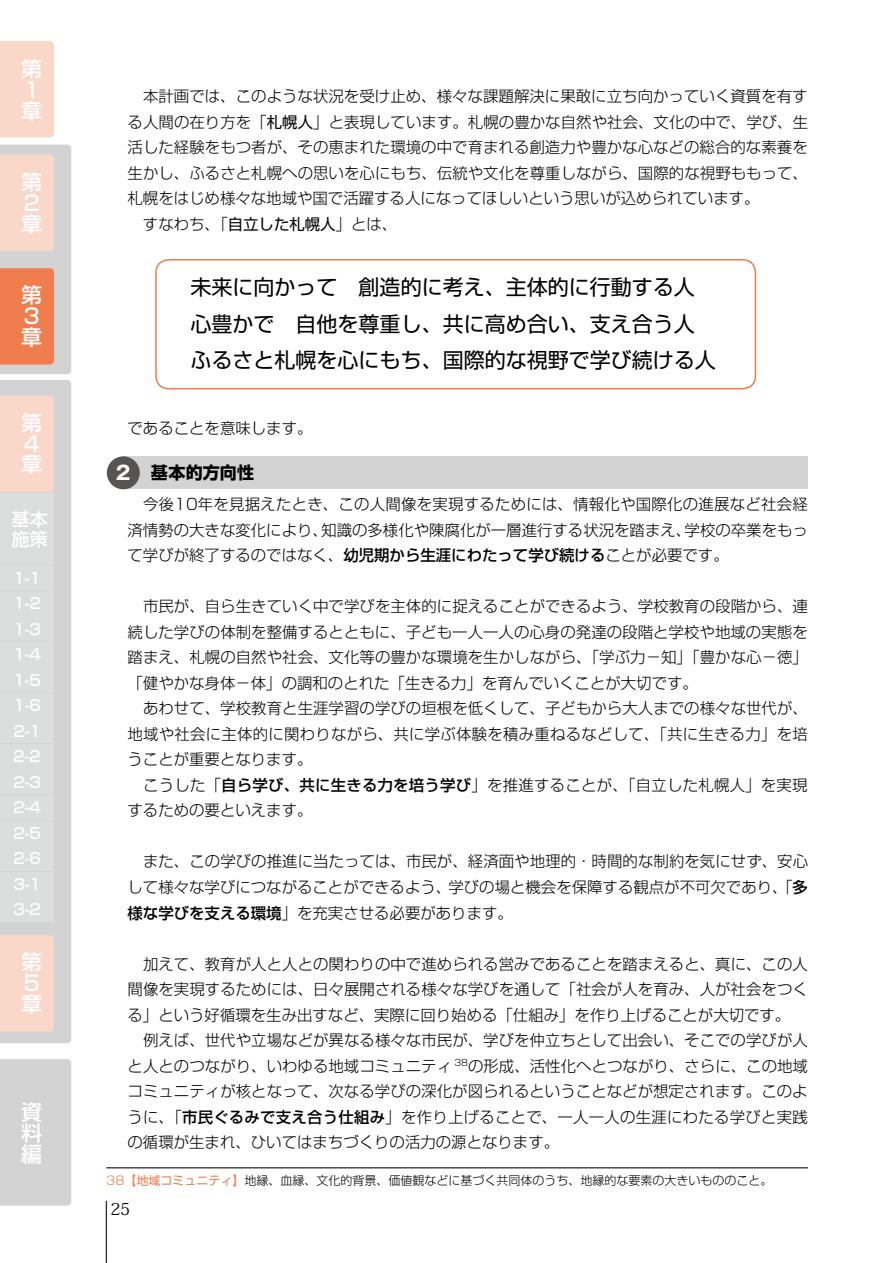
<style>
.page{position:relative;width:893px;height:1263px;background:#fff}
.page>*{position:absolute;margin:0;border:0;box-sizing:border-box;transform-origin:0 0}
.t1{font:21px/36.8px "Shin Go Pro";color:#000}
.t2{font:500 21px/20.9px "Shin Go Pro";color:#fff}
.t3{font:500 18px/19.5px "Shin Go Pro";color:#fff}
.t4{font:700 16.95px "Shin Go Pro";letter-spacing:.01em;color:#000}
.t5{font:16.5px "Koz Min Pro";color:#000}
.t6{font:300 15.45px/25.5px "Shin Go Pro";letter-spacing:.005em;color:#000}
.t7{font:500 15px/25.5px "Shin Go Pro";color:#fff;text-align:justify}
.t8{font:300 12px "Shin Go Pro";color:#000}
.s1{font-weight:400}
.s2{font-family:"Gothic MB101 Pro";font-size:19.2px;color:#fff}
.s3{font-weight:500}
.s4{color:#ef7d4d}
.s5{font-weight:400;color:#ef7d4d}
</style>
<div class="page">
<div style="left:0;top:380px;width:71px;height:663px;background:#d3d3d4"></div>
<div style="left:0;top:41px;width:54px;height:96px;background:#fad8c9"></div>
<div style="left:0;top:396px;width:54px;height:96px;background:#fad8c9"></div>
<div style="left:0;top:494px;width:54px;height:70px;background:#dcdddd"></div>
<div style="left:0;top:566px;width:54px;height:24px;background:#dcdddd"></div>
<div style="left:0;top:935px;width:54px;height:96px;background:#fad8c9"></div>
<div style="left:0;top:1059px;width:71px;height:146px;background:#d3d3d4"></div>
<div style="left:0;top:591px;width:54px;height:24px;background:#dcdddd"></div>
<div style="left:0;top:617px;width:54px;height:24px;background:#dcdddd"></div>
<div style="left:0;top:642px;width:54px;height:24px;background:#dcdddd"></div>
<div style="left:0;top:668px;width:54px;height:24px;background:#dcdddd"></div>
<div style="left:0;top:693px;width:54px;height:24px;background:#dcdddd"></div>
<div style="left:0;top:719px;width:54px;height:24px;background:#dcdddd"></div>
<div style="left:0;top:744px;width:54px;height:24px;background:#dcdddd"></div>
<div style="left:0;top:770px;width:54px;height:24px;background:#dcdddd"></div>
<div style="left:0;top:795px;width:54px;height:24px;background:#dcdddd"></div>
<div style="left:0;top:821px;width:54px;height:24px;background:#dcdddd"></div>
<div style="left:0;top:846px;width:54px;height:24px;background:#dcdddd"></div>
<div style="left:0;top:872px;width:54px;height:24px;background:#dcdddd"></div>
<div style="left:0;top:897px;width:54px;height:24px;background:#dcdddd"></div>
<svg style="left:0;top:145px;width:71px;height:229px;background:#e8b9a5"></svg>
<hr style="left:106px;top:1201px;width:1px;height:62px;background:#000">
<div style="left:155px;top:259px;width:601px;height:130px;border:2px solid #ef7d4d;border-radius:13px"></div>
<div style="left:122px;top:456px;width:685px;height:33px;background:#d3d3d4"></div>
<div style="left:107px;top:456px;width:33px;height:33px;background:#575554;border-radius:50%"></div>
<hr style="left:106px;top:1167px;width:702px;height:1px;background:#000">
<h1 class="t2" style="left:21px;top:56px;width:22px">第<br>１章</h1>
<h1 class="t2" style="left:21px;top:169px;width:22px">第<br>２章</h1>
<h1 class="t2" style="left:21px;top:282px;width:22px">第<br>３章</h1>
<h1 class="t2" style="left:21px;top:410px;width:22px;text-align:justify">第４章</h1>
<p class="t3" style="left:11px;top:507px;width:38px">基本施策</p>
<p class="t7" style="left:13px;top:563px;width:29px">1-1<br>1-2<br>1-3<br>1-4<br>1-5<br>1-6<br>2-1<br>2-2<br>2-3<br>2-4<br>2-5<br>2-6<br>3-1<br>3-2</p>
<h1 class="t2" style="left:21px;top:949px;width:22px">第<br>５章</h1>
<h1 class="t2" style="left:21px;top:1099px;width:22px;text-align:justify">資料編</h1>
<p class="t6" style="left:128px;top:82px;width:682px">　本計画では、このような状況を受け止め、様々な課題解決に果敢に立ち向かっていく資質を有する人間の在り方を「<span class="s1">札幌人</span>」と表現しています。札幌の豊かな自然や社会、文化の中で、学び、生活した経験をもつ者が、その恵まれた環境の中で育まれる創造力や豊かな心などの総合的な素養を生かし、ふるさと札幌への思いを心にもち、伝統や文化を尊重しながら、国際的な視野ももって、札幌をはじめ様々な地域や国で活躍する人になってほしいという思いが込められています。<br>　すなわち、「<span class="s1">自立した札幌人</span>」とは、</p>
<h1 class="t1" style="left:191px;top:266px;width:527px">未来に向かって　創造的に考え、主体的に行動する人心豊かで　自他を尊重し、共に高め合い、支え合う人ふるさと札幌を心にもち、国際的な視野で学び続ける人</h1>
<p class="t6" style="left:128px;top:413px;width:186px">であることを意味します。</p>
<p class="t4" style="left:116px;top:459px;width:140px"><span class="s2">2</span> 基本的方向性</p>
<p class="t6" style="left:128px;top:490px;width:682px;text-align:justify">　今後10年を見据えたとき、この人間像を実現するためには、情報化や国際化の進展など社会経済情勢の大きな変化により、知識の多様化や陳腐化が一層進行する状況を踏まえ、学校の卒業をもって学びが終了するのではなく、<span class="s3">幼児期から生涯にわたって学び続ける</span>ことが必要です。</p>
<p class="t6" style="left:128px;top:592px;width:682px">　市民が、自ら生きていく中で学びを主体的に捉えることができるよう、学校教育の段階から、連続した学びの体制を整備するとともに、子ども一人一人の心身の発達の段階と学校や地域の実態を踏まえ、札幌の自然や社会、文化等の豊かな環境を生かしながら、「学ぶ力－知」「豊かな心－徳」「健やかな身体－体」の調和のとれた「生きる力」を育んでいくことが大切です。<br>　あわせて、学校教育と生涯学習の学びの垣根を低くして、子どもから大人までの様々な世代が、地域や社会に主体的に関わりながら、共に学ぶ体験を積み重ねるなどして、「共に生きる力」を培うことが重要となります。<br>　こうした「<span class="s3">自ら学び、共に生きる力を培う学び</span>」を推進することが、「自立した札幌人」を実現するための要といえます。</p>
<p class="t6" style="left:128px;top:847px;width:682px;text-align:justify">　また、この学びの推進に当たっては、市民が、経済面や地理的・時間的な制約を気にせず、安心して様々な学びにつながることができるよう、学びの場と機会を保障する観点が不可欠であり、「<span class="s3">多様な学びを支える環境</span>」を充実させる必要があります。</p>
<p class="t6" style="left:128px;top:949px;width:682px">　加えて、教育が人と人との関わりの中で進められる営みであることを踏まえると、真に、この人間像を実現するためには、日々展開される様々な学びを通して「社会が人を育み、人が社会をつくる」という好循環を生み出すなど、実際に回り始める「仕組み」を作り上げることが大切です。　例えば、世代や立場などが異なる様々な市民が、学びを仲立ちとして出会い、そこでの学びが人と人とのつながり、いわゆる地域コミュニティ <sup>38</sup>の形成、活性化へとつながり、さらに、この地域コミュニティが核となって、次なる学びの深化が図られるということなどが想定されます。このように、「<span class="s3">市民ぐるみで支え合う仕組み</span>」を作り上げることで、一人一人の生涯にわたる学びと実践の循環が生まれ、ひいてはまちづくりの活力の源となります。</p>
<p class="t8" style="left:106px;top:1170px;width:668px"><span class="s4">38</span><span class="s5">【地域コミュニティ】</span>地縁、血縁、文化的背景、価値観などに基づく共同体のうち、地縁的な要素の大きいもののこと。</p>
<p class="t5" style="left:110px;top:1197px;width:21px">25</p>
</div>
